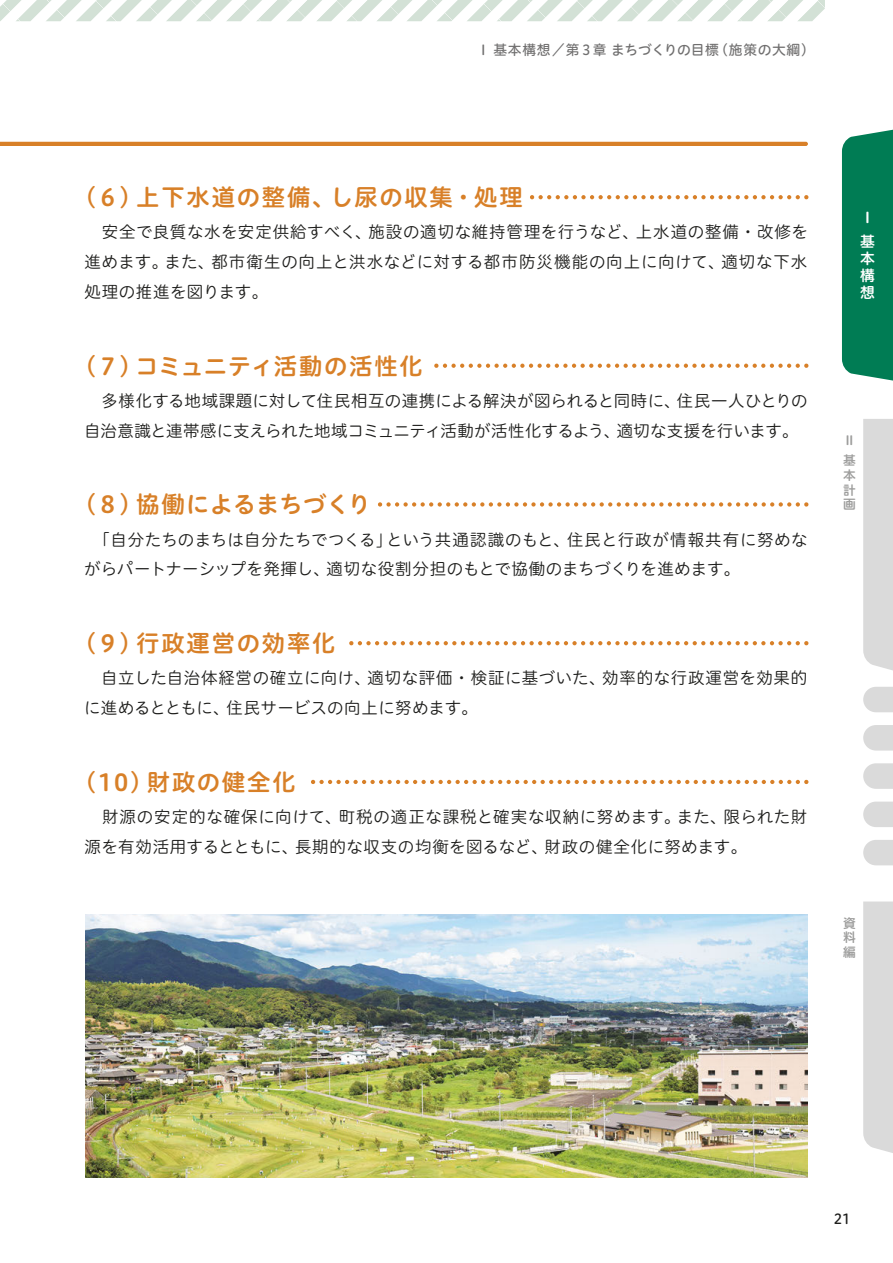
<style>
.page{position:relative;width:893px;height:1263px;background:#fff}
.page>*{position:absolute;margin:0;border:0;box-sizing:border-box;transform-origin:0 0}
.t1{font:23.4px "Hiragino UD Sans R Std N W6 90 pv RKSJ H";letter-spacing:.065em;color:#d88028}
.t2{font:23.4px "Hiragino UD Sans R Std N W6 90 pv RKSJ H";letter-spacing:.02em;color:#d88028}
.t3{font:23.4px "Hiragino UD Sans R Std N W6 90 pv RKSJ H";color:#d88028}
.t4{font:16.5px/29.7px "Hiragino UD Sans R Std N W3 90 pv RKSJ H";letter-spacing:.025em;color:#1d1d1b}
.t5{font:16.5px/29.7px "Hiragino UD Sans R Std N W3 90 pv RKSJ H";letter-spacing:.005em;color:#1d1d1b}
.t6{font:14.85px/17.2px "Hiragino UD Sans R Std N W6 90 pv RKSJ H";color:#fff}
.t7{font:13.8px "Hiragino UD Sans R Std N W5 90 pv RKSJ H";letter-spacing:.01em;color:#706f6f}
.t8{font:13.8px "Hiragino UD Sans R Std N W5 90 pv RKSJ H";color:#1d1d1b}
.t9{font:12.75px/14.9px "Hiragino UD Sans R Std N W6 90 pv RKSJ H";color:#9d9d9c;text-align:justify}
</style>
<div class="page">
<hr style="left:0;top:142px;width:808px;height:4px;background:#d88028">
<svg style="left:530px;top:195px;width:278px;height:4px"></svg>
<svg style="left:434px;top:364px;width:374px;height:4px"></svg>
<svg style="left:378px;top:502px;width:430px;height:5px"></svg>
<svg style="left:349px;top:641px;width:459px;height:4px"></svg>
<svg style="left:311px;top:780px;width:497px;height:4px"></svg>
<svg style="left:0;top:0;width:825px;height:21px"></svg>
<img style="left:85px;top:914px;width:723px;height:264px">
<div style="left:842px;top:129px;width:51px;height:252px;background:#007c54"></div>
<div style="left:863px;top:419px;width:30px;height:252px;background:#dadada"></div>
<svg style="left:863px;top:687px;width:30px;height:25px"></svg>
<svg style="left:863px;top:763px;width:30px;height:26px"></svg>
<svg style="left:863px;top:725px;width:30px;height:25px"></svg>
<svg style="left:863px;top:801px;width:30px;height:26px"></svg>
<svg style="left:863px;top:840px;width:30px;height:25px"></svg>
<div style="left:863px;top:901px;width:30px;height:252px;background:#dadada"></div>
<p class="t7" style="left:476px;top:45px;width:340px">Ⅰ 基本構想／第３章 まちづくりの目標（施策の大綱）</p>
<h1 class="t1" style="left:73px;top:188px;width:452px">（６）上下水道の整備、し尿の収集・処理</h1>
<p class="t4" style="left:85px;top:219px;width:725px;text-align:justify">　安全で良質な水を安定供給すべく、施設の適切な維持管理を行うなど、上水道の整備・改修を進めます。また、都市衛生の向上と洪水などに対する都市防災機能の向上に向けて、適切な下水処理の推進を図ります。</p>
<h1 class="t2" style="left:73px;top:357px;width:352px">（７）コミュニティ活動の活性化</h1>
<p class="t5" style="left:84px;top:388px;width:725px">　多様化する地域課題に対して住民相互の連携による解決が図られると同時に、住民一人ひとりの自治意識と連帯感に支えられた地域コミュニティ活動が活性化するよう、適切な支援を行います。</p>
<h1 class="t3" style="left:73px;top:496px;width:300px">（８）協働によるまちづくり</h1>
<p class="t4" style="left:84px;top:527px;width:725px;text-indent:9px">「自分たちのまちは自分たちでつくる」という共通認識のもと、住民と行政が情報共有に努めながらパートナーシップを発揮し、適切な役割分担のもとで協働のまちづくりを進めます。</p>
<h1 class="t1" style="left:73px;top:634px;width:264px">（９）行政運営の効率化</h1>
<p class="t4" style="left:84px;top:665px;width:725px">　自立した自治体経営の確立に向け、適切な評価・検証に基づいた、効率的な行政運営を効果的に進めるとともに、住民サービスの向上に努めます。</p>
<h1 class="t1" style="left:73px;top:773px;width:224px">（10）財政の健全化</h1>
<p class="t4" style="left:85px;top:804px;width:724px">　財源の安定的な確保に向けて、町税の適正な課税と確実な収納に努めます。また、限られた財源を有効活用するとともに、長期的な収支の均衡を図るなど、財政の健全化に努めます。</p>
<p class="t6" style="left:860px;top:208px;width:16px;line-height:23.5px">Ⅰ基</p>
<p class="t6" style="left:860px;top:252px;width:16px;text-align:justify">本構想</p>
<p class="t9" style="left:843px;top:432px;width:14px;line-height:20.2px">Ⅱ基</p>
<p class="t9" style="left:843px;top:469px;width:14px">本計画</p>
<p class="t9" style="left:843px;top:917px;width:14px">資料編</p>
<p class="t8" style="left:834px;top:1214px;width:18px">21</p>
</div>
